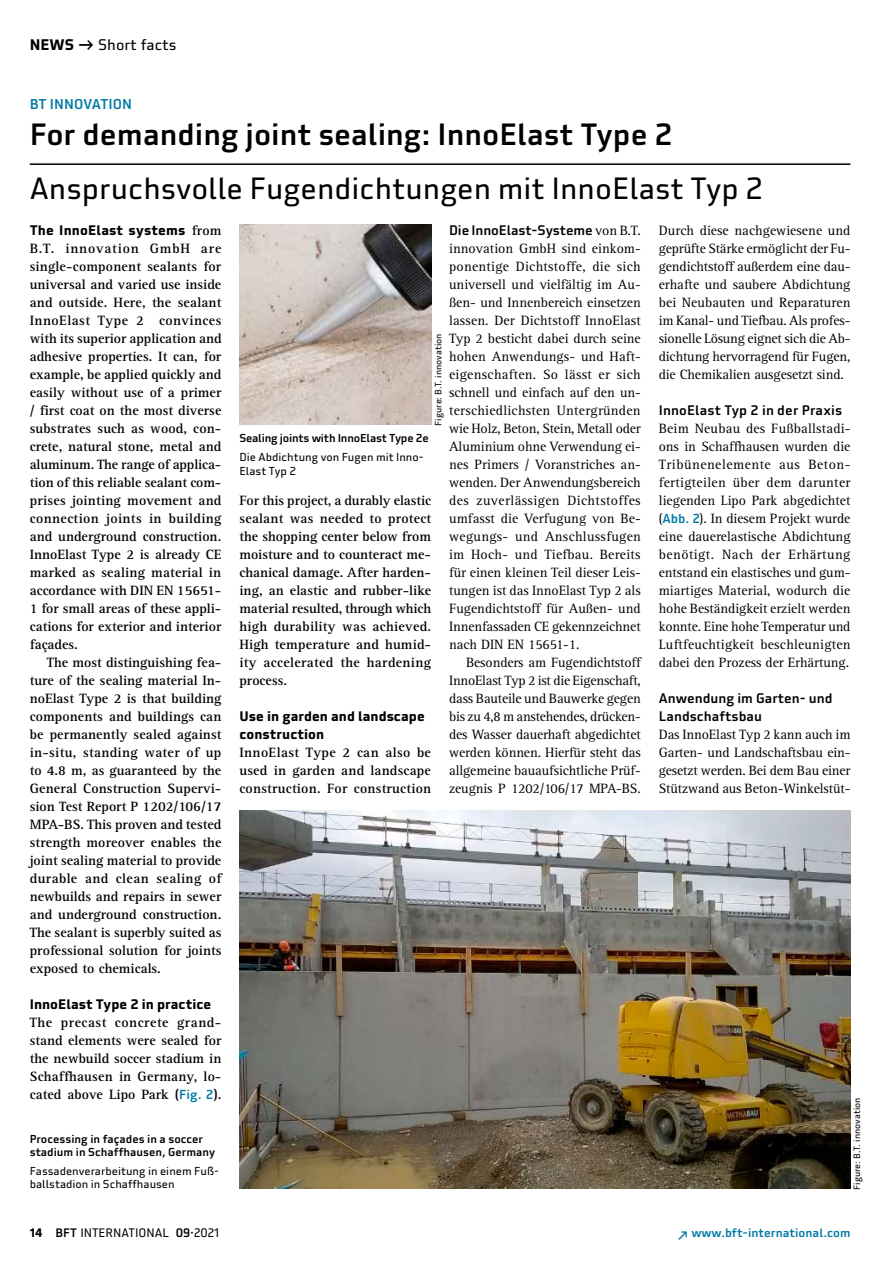
<style>
.page{position:relative;width:893px;height:1263px;background:#fff}
.page>*{position:absolute;margin:0;border:0;box-sizing:border-box;transform-origin:0 0}
.t1{font:30px "Utility OT";color:#000;scale:.95 1}
.t2{font:500 30px "Utility OT";color:#000;scale:.95 1}
.t3{font:15px "Utility OT";color:#000;scale:.95 1}
.t4{font:13.95px/18px "Rotis Serif Std";letter-spacing:-.01em;color:#000;text-align:justify}
.t5{font:700 13.95px/18px "Rotis Serif Std";color:#000;text-align:justify}
.t6{font:500 13.95px "Utility OT";letter-spacing:.01em;color:#007aa4;scale:.95 1}
.t7{font:500 13.5px/18px "Utility OT";color:#000;scale:.95 1}
.t8{font:700 13.5px/18px "Utility OT";color:#000;scale:.95 1}
.t9{font:500 12px "Utility OT";color:#007aa4;scale:.95 1}
.t10{font:12px "Utility OT";color:#000;scale:.95 1}
.t11{font:11.25px/13.5px "Utility OT";color:#000;scale:.95 1}
.t12{font:500 11.25px/13.5px "Utility OT";color:#000;scale:.95 1}
.t13{font:500 11.25px "Utility OT";letter-spacing:-.02em;color:#000;scale:.95 1}
.t14{font:9px "Utility OT";color:#000;scale:.95 1}
.s1{font-weight:700}
.s2{font-weight:500}
.s3{font-family:"Rotis Serif Std";font-size:13.95px}
.s4{font-family:"Utility OT";font-weight:500;font-size:12.75px;color:#007aa4}
.s5{font-family:"Rotis Serif Std";font-weight:400;font-size:13.95px}
</style>
<div class="page">
<hr style="left:30px;top:163px;width:820px;height:2px;background:#000">
<img style="left:239px;top:224px;width:192px;height:201px">
<img style="left:239px;top:811px;width:611px;height:377px">
<p class="t3" style="left:30px;top:35px;width:156px"><span class="s1">NEWS</span> <span class="s2">→</span> Short facts</p>
<p class="t6" style="left:30px;top:95px;width:109px">BT INNOVATION</p>
<h1 class="t2" style="left:30px;top:116px;width:678px">For demanding joint sealing: InnoElast Type 2</h1>
<h1 class="t1" style="left:30px;top:170px;width:774px">Anspruchsvolle Fugendichtungen mit InnoElast Typ 2</h1>
<p class="t8" style="left:30px;top:221px;width:203px">The InnoElast systems <span class="s3">from</span></p>
<p class="t5" style="left:30px;top:239px;width:193px">B.T. innovation GmbH are single-component sealants for universal and varied use inside and outside. Here, the sealant InnoElast Type 2 convinces with its superior application and adhesive properties. It can, for example, be applied quickly and easily without use of a primer / first coat on the most diverse substrates such as wood, con&shy;crete, natural stone, metal and aluminum. The range of applica&shy;tion of this reliable sealant com&shy;prises jointing movement and connection joints in building and underground construction.<br>InnoElast Type 2 is already CE marked as sealing material in accordance with DIN EN 15651- 1 for small areas of these appli&shy;cations for exterior and interior façades.</p>
<p class="t5" style="left:30px;top:653px;width:193px;text-indent:17px">The most distinguishing fea&shy;ture of the sealing material In&shy;noElast Type 2 is that building components and buildings can be permanently sealed against in-situ, standing water of up to 4.8 m, as guaranteed by the General Construction Supervi&shy;sion Test Report P 1202/106/17<br>MPA-BS. This proven and tested strength moreover enables the joint sealing material to provide durable and clean sealing of newbuilds and repairs in sewer and underground construction.<br>The sealant is superbly suited as professional solution for joints exposed to chemicals.</p>
<p class="t8" style="left:30px;top:995px;width:193px">InnoElast Type 2 in practice</p>
<p class="t5" style="left:30px;top:1013px;width:193px">The precast concrete grand&shy;stand elements were sealed for the newbuild soccer stadium in Schaffhausen in Germany, lo&shy;cated above Lipo Park (<span class="s4">Fig. 2</span>).</p>
<p class="t12" style="left:30px;top:1132px;width:197px">Processing in façades in a soccer stadium in Schaffhausen, Germany</p>
<p class="t11" style="left:30px;top:1164px;width:201px">Fassadenverarbeitung in einem Fuß&shy;ballstadion in Schaffhausen</p>
<p class="t7" style="left:449px;top:221px;width:203px">Die InnoElast-Systeme <span class="s5">von B.T.</span></p>
<p class="t4" style="left:449px;top:239px;width:193px">innovation GmbH sind einkom&shy;ponentige Dichtstoffe, die sich universell und vielfältig im Au&shy;ßen- und Innenbereich einsetzen lassen. Der Dichtstoff InnoElast Typ 2 besticht dabei durch seine hohen Anwendungs- und Haft&shy;eigenschaften. So lässt er sich schnell und einfach auf den un&shy;terschiedlichsten Untergründen wie Holz, Beton, Stein, Metall oder Aluminium ohne Verwendung ei&shy;nes Primers / Voranstriches an&shy;wenden. Der Anwendungsbereich des zuverlässigen Dichtstoffes umfasst die Verfugung von Be&shy;wegungs- und Anschlussfugen im Hoch- und Tiefbau. Bereits für einen kleinen Teil dieser Leis&shy;tungen ist das InnoElast Typ 2 als Fugendichtstoff für Außen- und Innenfassaden CE gekennzeichnet nach DIN EN 15651-1.</p>
<p class="t4" style="left:449px;top:653px;width:193px;text-indent:17px">Besonders am Fugendichtstoff InnoElast Typ 2 ist die Eigenschaft, dass Bauteile und Bauwerke gegen bis zu 4,8 m anstehendes, drücken&shy;des Wasser dauerhaft abgedichtet werden können. Hierfür steht das allgemeine bauaufsichtliche Prüf&shy;zeugnis P 1202/106/17 MPA-BS.</p>
<p class="t14" style="left:433px;top:426px;width:98px;rotate:-90deg">Figure: B.T. innovation</p>
<p class="t13" style="left:239px;top:431px;width:201px">Sealing joints with InnoElast Type 2e</p>
<p class="t11" style="left:239px;top:451px;width:195px">Die Abdichtung von Fugen mit Inno-<br>Elast Typ 2</p>
<p class="t5" style="left:239px;top:491px;width:193px">For this project, a durably elastic sealant was needed to protect the shopping center below from moisture and to counteract me&shy;chanical damage. After harden&shy;ing, an elastic and rubber-like material resulted, through which high durability was achieved.<br>High temperature and humid&shy;ity accelerated the hardening process.</p>
<p class="t8" style="left:239px;top:707px;width:197px">Use in garden and landscape construction</p>
<p class="t5" style="left:239px;top:743px;width:193px">InnoElast Type 2 can also be used in garden and landscape construction. For construction</p>
<p class="t4" style="left:659px;top:221px;width:193px">Durch diese nachgewiesene und geprüfte Stärke ermöglicht der Fu&shy;gendichtstoff außerdem eine dau&shy;erhafte und saubere Abdichtung bei Neubauten und Reparaturen im Kanal- und Tiefbau. Als profes&shy;sionelle Lösung eignet sich die Ab&shy;dichtung hervorragend für Fugen, die Chemikalien ausgesetzt sind.</p>
<p class="t7" style="left:659px;top:401px;width:195px">InnoElast Typ 2 in der Praxis</p>
<p class="t4" style="left:659px;top:419px;width:193px">Beim Neubau des Fußballstadi&shy;ons in Schaffhausen wurden die Tribünenelemente aus Beton&shy;fertigteilen über dem darunter liegenden Lipo Park abgedichtet (<span class="s4">Abb. 2</span>). In diesem Projekt wurde eine dauerelastische Abdichtung benötigt. Nach der Erhärtung entstand ein elastisches und gum&shy;miartiges Material, wodurch die hohe Beständigkeit erzielt werden konnte. Eine hohe Temperatur und Luftfeuchtigkeit beschleunigten dabei den Prozess der Erhärtung.</p>
<p class="t7" style="left:659px;top:689px;width:184px">Anwendung im Garten- und<br>Landschaftsbau</p>
<p class="t4" style="left:659px;top:725px;width:193px">Das InnoElast Typ 2 kann auch im Garten- und Landschaftsbau ein&shy;gesetzt werden. Bei dem Bau einer Stützwand aus Beton-Winkelstüt-</p>
<p class="t14" style="left:852px;top:1190px;width:98px;rotate:-90deg">Figure: B.T. innovation</p>
<p class="t10" style="left:30px;top:1226px;width:201px"><span class="s1">14</span> <span class="s2">BFT</span> INTERNATIONAL <span class="s2">09·</span>2021</p>
<p class="t9" style="left:678px;top:1226px;width:183px">↗ www.bft-international.com</p>
</div>
